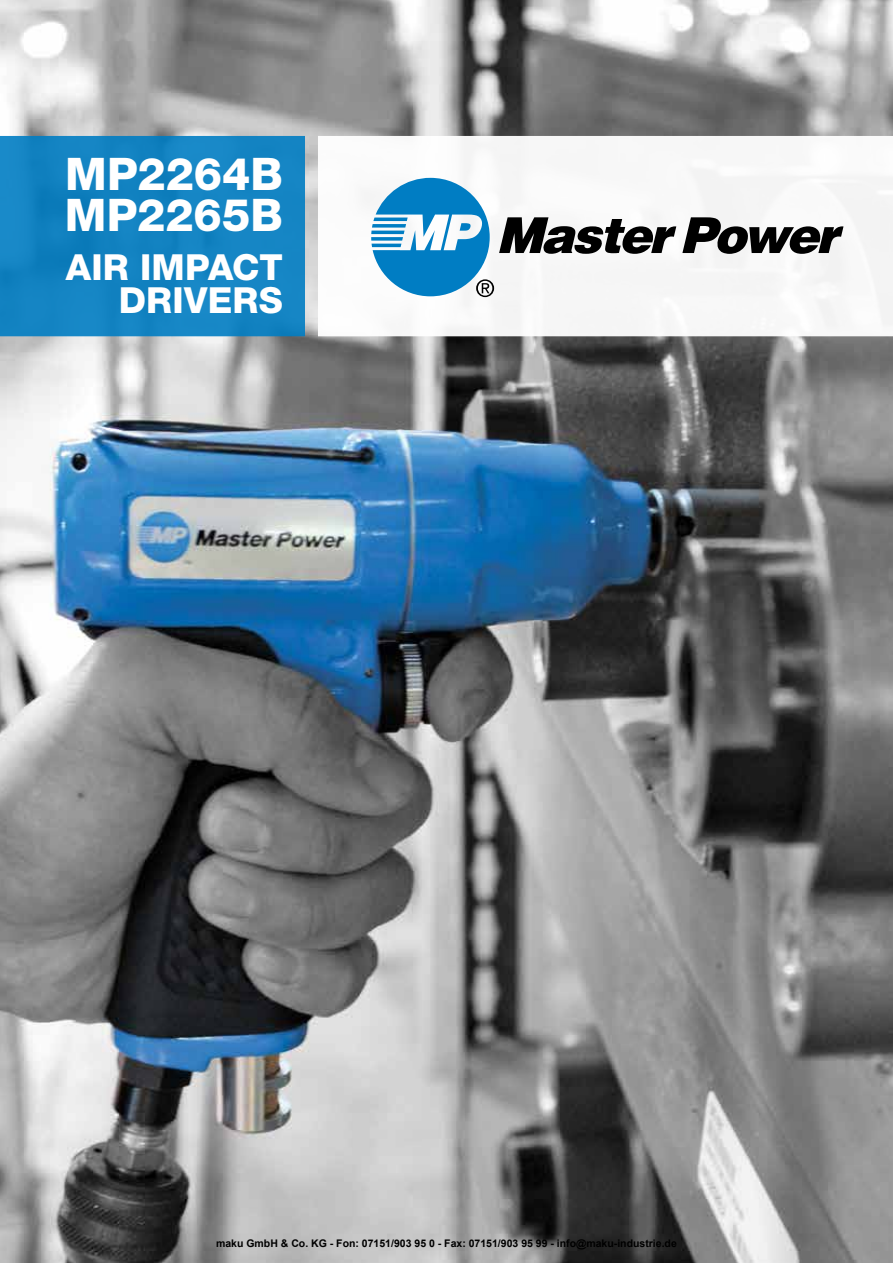
<style>
.page{position:relative;width:893px;height:1263px;background:#fff}
.page>*{position:absolute;margin:0;border:0;box-sizing:border-box;transform-origin:0 0}
.t1{font:800 45px/40.5px "Helvetica Neue LT Pro";color:#fff}
.t2{font:800 36px/33px "Helvetica Neue LT Pro";letter-spacing:.005em;color:#fff;text-align:right}
.t3{font:700 10.5px "Arial";color:#000}
</style>
<div class="page">
<img style="left:0;top:0;width:893px;height:1263px">
<div style="left:318px;top:136px;width:575px;height:200px;background:#f8f8f8"></div>
<div style="left:0;top:136px;width:305px;height:200px;background:#1484c3"></div>
<svg style="left:682px;top:217px;width:161px;height:37px"></svg>
<svg style="left:371px;top:178px;width:305px;height:119px"></svg>
<h1 class="t1" style="left:65px;top:154px;width:220px">MP2264B<br>MP2265B</h1>
<h2 class="t2" style="left:66px;top:251px;width:219px">AIR IMPACT<br>DRIVERS</h2>
<p class="t3" style="left:216px;top:1236px;width:462px">maku GmbH &amp; Co. KG - Fon: 07151/903 95 0 - Fax: 07151/903 95 99 - info@maku-industrie.de</p>
</div>
